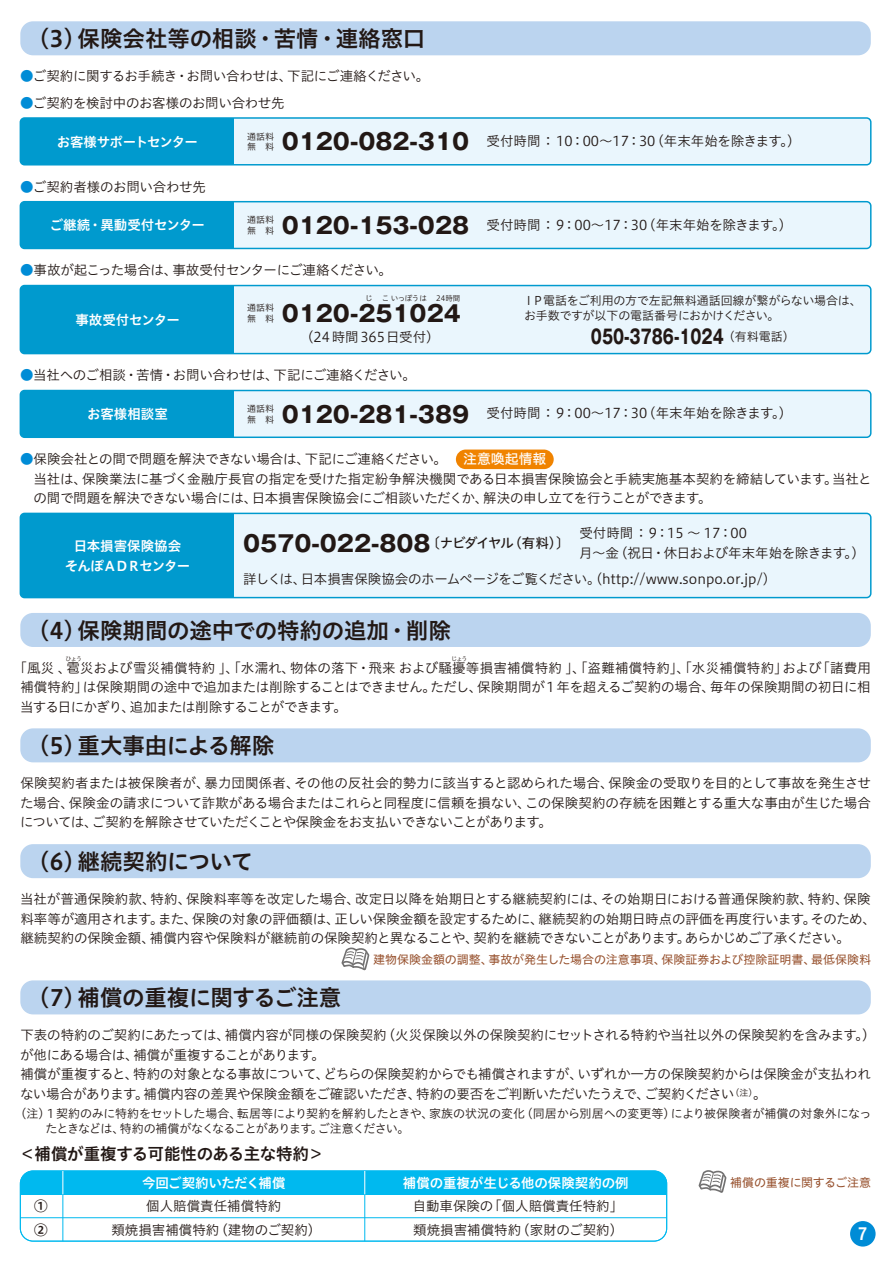
<style>
.page{position:relative;width:893px;height:1263px;background:#fff}
.page>*{position:absolute;margin:0;border:0;box-sizing:border-box;transform-origin:0 0}
.t1{font:22.5px "Hiragino UD Sans Std W6";letter-spacing:-.01em;color:#221815}
.t2{font:700 22.5px "Gothic MB101";color:#221815}
.t3{font:700 19.5px "Gothic MB101";color:#221815;scale:.75 1}
.t4{font:700 18px "Helvetica";color:#fff;scale:.85 1}
.t5{font:16.5px "Hiragino UD Sans Std W6";letter-spacing:-.015em;color:#221815}
.t6{font:13.95px "Hiragino UD Sans Std W5";color:#fff}
.t7{font:13.5px/19.5px "Hiragino UD Sans Std W3";letter-spacing:-.015em;color:#221815}
.t8{font:13.5px "Hiragino UD Sans Std W6";letter-spacing:-.02em;color:#fff}
.t9{font:13.5px/20.2px "Hiragino UD Sans Std W6";letter-spacing:-.045em;color:#fff;text-align:center}
.t10{font:13.5px "Hiragino UD Sans Std W6";color:#fff}
.t11{font:13.5px "Hiragino UD Sans Std W6";letter-spacing:-.055em;color:#fff}
.t12{font:13.5px "Hiragino UD Sans Std W6";color:#221815}
.t13{font:12px/15px "Hiragino UD Sans Std W3";letter-spacing:-.02em;color:#221815}
.t14{font:12px "Hiragino UD Sans Std W4";color:#954e2a}
.t15{font:9px/10.5px "Hiragino UD Sans Std W3";color:#221815}
.t16{font:7.5px "Hiragino UD Sans Std W3";color:#221815}
.t17{font:6px "Hiragino UD Sans Std W3";letter-spacing:-.12em;color:#221815}
.s1{color:#008cd6}
</style>
<div class="page">
<div style="left:20px;top:1171px;width:647px;height:23px;background:#00b9ef"></div>
<div style="left:20px;top:1170px;width:647px;height:71px;border:1px solid #00b9ef;border-radius:13px"></div>
<hr style="left:364px;top:1194px;width:1px;height:47px;background:#00b9ef">
<svg style="left:364px;top:1171px;width:1px;height:23px"></svg>
<hr style="left:62px;top:1194px;width:1px;height:47px;background:#00b9ef">
<svg style="left:62px;top:1171px;width:1px;height:23px"></svg>
<hr style="left:20px;top:1217px;width:647px;height:1px;background:#00b9ef">
<div style="left:456px;top:449px;width:98px;height:20px;background:#f08300;border-radius:10px"></div>
<div style="left:20px;top:21px;width:851px;height:34px;background:#bbd4ef;border-radius:13px"></div>
<div style="left:20px;top:286px;width:851px;height:68px;background:#eaf6fd;border-radius:4px"></div>
<div style="left:20px;top:285px;width:851px;height:69px;border:1px solid #009ace;border-radius:4px"></div>
<div style="left:20px;top:390px;width:851px;height:47px;background:#eaf6fd;border-radius:4px"></div>
<div style="left:20px;top:390px;width:851px;height:48px;border:1px solid #009ace;border-radius:4px"></div>
<div style="left:20px;top:513px;width:851px;height:85px;background:#eaf6fd;border-radius:4px"></div>
<div style="left:20px;top:513px;width:851px;height:85px;border:1px solid #009ace;border-radius:4px"></div>
<div style="left:20px;top:513px;width:214px;height:85px;background:#009ace"></div>
<div style="left:20px;top:390px;width:214px;height:47px;background:#009ace"></div>
<div style="left:20px;top:286px;width:214px;height:68px;background:#009ace"></div>
<div style="left:20px;top:613px;width:851px;height:34px;background:#bbd4ef;border-radius:13px"></div>
<div style="left:20px;top:728px;width:851px;height:34px;background:#bbd4ef;border-radius:13px"></div>
<div style="left:20px;top:844px;width:851px;height:34px;background:#bbd4ef;border-radius:13px"></div>
<div style="left:20px;top:202px;width:851px;height:46px;background:#eaf6fd;border-radius:4px"></div>
<div style="left:20px;top:201px;width:851px;height:48px;border:1px solid #009ace;border-radius:4px"></div>
<div style="left:20px;top:202px;width:214px;height:46px;background:#009ace"></div>
<div style="left:20px;top:118px;width:851px;height:47px;background:#eaf6fd;border-radius:4px"></div>
<div style="left:20px;top:117px;width:851px;height:48px;border:1px solid #009ace;border-radius:4px"></div>
<div style="left:20px;top:118px;width:214px;height:47px;background:#009ace"></div>
<svg style="left:341px;top:947px;width:29px;height:24px"></svg>
<div style="left:20px;top:980px;width:851px;height:34px;background:#bbd4ef;border-radius:13px"></div>
<svg style="left:698px;top:1170px;width:29px;height:23px"></svg>
<div style="left:850px;top:1221px;width:26px;height:25px;background:#008cd6;border-radius:50%"></div>
<p class="t1" style="left:27px;top:21px;width:400px">（3）保険会社等の相談・苦情・連絡窓口</p>
<p class="t7" style="left:20px;top:66px;width:411px"><span class="s1">●</span>ご契約に関するお手続き・お問い合わせは、下記にご連絡ください。</p>
<p class="t7" style="left:20px;top:92px;width:266px"><span class="s1">●</span>ご契約を検討中のお客様のお問い合わせ先</p>
<p class="t2" style="left:282px;top:126px;width:189px">0120-082-310</p>
<p class="t15" style="left:247px;top:130px;width:28px">通話料</p>
<p class="t11" style="left:57px;top:131px;width:143px">お客様サポートセンター</p>
<p class="t15" style="left:247px;top:141px;width:28px">無　料</p>
<p class="t7" style="left:487px;top:130px;width:316px">受付時間：10：00～17：30（年末年始を除きます。）</p>
<p class="t7" style="left:20px;top:176px;width:187px"><span class="s1">●</span>ご契約者様のお問い合わせ先</p>
<p class="t2" style="left:282px;top:209px;width:189px">0120-153-028</p>
<p class="t15" style="left:247px;top:214px;width:28px">通話料</p>
<p class="t10" style="left:50px;top:215px;width:157px">ご継続・異動受付センター</p>
<p class="t15" style="left:247px;top:225px;width:28px">無　料</p>
<p class="t7" style="left:487px;top:214px;width:307px">受付時間：9：00～17：30（年末年始を除きます。）</p>
<p class="t7" style="left:20px;top:260px;width:373px"><span class="s1">●</span>事故が起こった場合は、事故受付センターにご連絡ください。</p>
<p class="t16" style="left:365px;top:293px;width:97px">じ　 こ いっぽうは　 24時間</p>
<p class="t8" style="left:75px;top:309px;width:106px">事故受付センター</p>
<p class="t2" style="left:282px;top:298px;width:181px">0120-251024</p>
<p class="t15" style="left:247px;top:302px;width:28px">通話料無　料</p>
<p class="t7" style="left:300px;top:326px;width:141px">（24時間365日受付）</p>
<p class="t7" style="left:20px;top:365px;width:397px"><span class="s1">●</span>当社へのご相談・苦情・お問い合わせは、下記にご連絡ください。</p>
<p class="t13" style="left:523px;top:292px;width:340px">ＩＰ電話をご利用の方で左記無料通話回線が繋がらない場合は、お手数ですが以下の電話番号におかけください。</p>
<p class="t3" style="left:591px;top:323px;width:274px">050-3786-1024<sup>（有料電話）</sup></p>
<p class="t2" style="left:282px;top:398px;width:189px">0120-281-389</p>
<p class="t15" style="left:247px;top:403px;width:28px">通話料</p>
<p class="t8" style="left:87px;top:404px;width:82px">お客様相談室</p>
<p class="t15" style="left:247px;top:413px;width:28px">無　料</p>
<p class="t7" style="left:487px;top:403px;width:307px">受付時間：9：00～17：30（年末年始を除きます。）</p>
<p class="t7" style="left:34px;top:449px;width:840px;text-indent:-13px"><span class="s1">●</span>保険会社との間で問題を解決できない場合は、下記にご連絡ください。<br>当社は、保険業法に基づく金融庁長官の指定を受けた指定紛争解決機関である日本損害保険協会と手続実施基本契約を締結しています。当社との間で問題を解決できない場合には、日本損害保険協会にご相談いただくか、解決の申し立てを行うことができます。</p>
<p class="t6" style="left:463px;top:449px;width:85px">注意喚起情報</p>
<p class="t9" style="left:65px;top:535px;width:127px">日本損害保険協会<br>そんぽＡＤＲセンター</p>
<p class="t2" style="left:243px;top:527px;width:327px">0570-022-808<sup>〔ナビダイヤル（有料）〕</sup></p>
<p class="t7" style="left:579px;top:522px;width:287px;line-height:20.2px">受付時間：9：15 ～ 17：00<br>月～金（祝日・休日および年末年始を除きます。）</p>
<p class="t7" style="left:243px;top:568px;width:535px">詳しくは、日本損害保険協会のホームページをご覧ください。（http://www.sonpo.or.jp/）</p>
<p class="t1" style="left:27px;top:613px;width:425px">（4）保険期間の途中での特約の追加・削除</p>
<p class="t17" style="left:66px;top:654px;width:18px">ひょう</p>
<p class="t17" style="left:451px;top:654px;width:18px">じょう</p>
<p class="t7" style="left:20px;top:657px;width:852px;text-align:justify;text-indent:-6px">「風災 、雹災および雪災補償特約 」、「水濡れ、物体の落下・飛来 および騒擾等損害補償特約 」、「盗難補償特約」、「水災補償特約」および「諸費用補償特約」は保険期間の途中で追加または削除することはできません。ただし、保険期間が1年を超えるご契約の場合、毎年の保険期間の初日に相当する日にかぎり、追加または削除することができます。</p>
<p class="t1" style="left:27px;top:728px;width:249px">（5）重大事由による解除</p>
<p class="t7" style="left:20px;top:773px;width:853px;text-align:justify">保険契約者または被保険者が、暴力団関係者、その他の反社会的勢力に該当すると認められた場合、保険金の受取りを目的として事故を発生させた場合、保険金の請求について詐欺がある場合またはこれらと同程度に信頼を損ない、この保険契約の存続を困難とする重大な事由が生じた場合については、ご契約を解除させていただくことや保険金をお支払いできないことがあります。</p>
<p class="t1" style="left:27px;top:844px;width:227px">（6）継続契約について</p>
<p class="t7" style="left:20px;top:888px;width:857px">当社が普通保険約款、特約、保険料率等を改定した場合、改定日以降を始期日とする継続契約には、その始期日における普通保険約款、特約、保険料率等が適用されます。また、保険の対象の評価額は、正しい保険金額を設定するために、継続契約の始期日時点の評価を再度行います。そのため、継続契約の保険金額、補償内容や保険料が継続前の保険契約と異なることや、契約を継続できないことがあります。あらかじめご了承ください。</p>
<p class="t14" style="left:373px;top:950px;width:499px">建物保険金額の調整、事故が発生した場合の注意事項、保険証券および控除証明書、最低保険料</p>
<p class="t1" style="left:27px;top:980px;width:316px">（7）補償の重複に関するご注意</p>
<p class="t7" style="left:20px;top:1025px;width:857px">下表の特約のご契約にあたっては、補償内容が同様の保険契約（火災保険以外の保険契約にセットされる特約や当社以外の保険契約を含みます。）が他にある場合は、補償が重複することがあります。<br>補償が重複すると、特約の対象となる事故について、どちらの保険契約からでも補償されますが、いずれか一方の保険契約からは保険金が支払われない場合があります。補償内容の差異や保険金額をご確認いただき、特約の要否をご判断いただいたうえで、ご契約ください<sup>（注）</sup>。</p>
<p class="t13" style="left:46px;top:1106px;width:827px;text-indent:-31px">（注）１契約のみに特約をセットした場合、転居等により契約を解約したときや、家族の状況の変化（同居から別居への変更等）により被保険者が補償の対象外になったときなどは、特約の補償がなくなることがあります。ご注意ください。</p>
<p class="t5" style="left:19px;top:1141px;width:307px">＜補償が重複する可能性のある主な特約＞</p>
<p class="t8" style="left:142px;top:1172px;width:145px">今回ご契約いただく補償</p>
<p class="t8" style="left:403px;top:1172px;width:227px">補償の重複が生じる他の保険契約の例</p>
<p class="t14" style="left:730px;top:1173px;width:142px">補償の重複に関するご注意</p>
<p class="t12" style="left:34px;top:1196px;width:15px">①</p>
<p class="t7" style="left:146px;top:1196px;width:136px">個人賠償責任補償特約</p>
<p class="t7" style="left:413px;top:1196px;width:212px">自動車保険の「個人賠償責任特約」</p>
<p class="t12" style="left:34px;top:1219px;width:15px">②</p>
<p class="t7" style="left:111px;top:1219px;width:211px">類焼損害補償特約（建物のご契約）</p>
<p class="t7" style="left:413px;top:1219px;width:211px">類焼損害補償特約（家財のご契約）</p>
<p class="t4" style="left:859px;top:1219px;width:12px">7</p>
</div>
